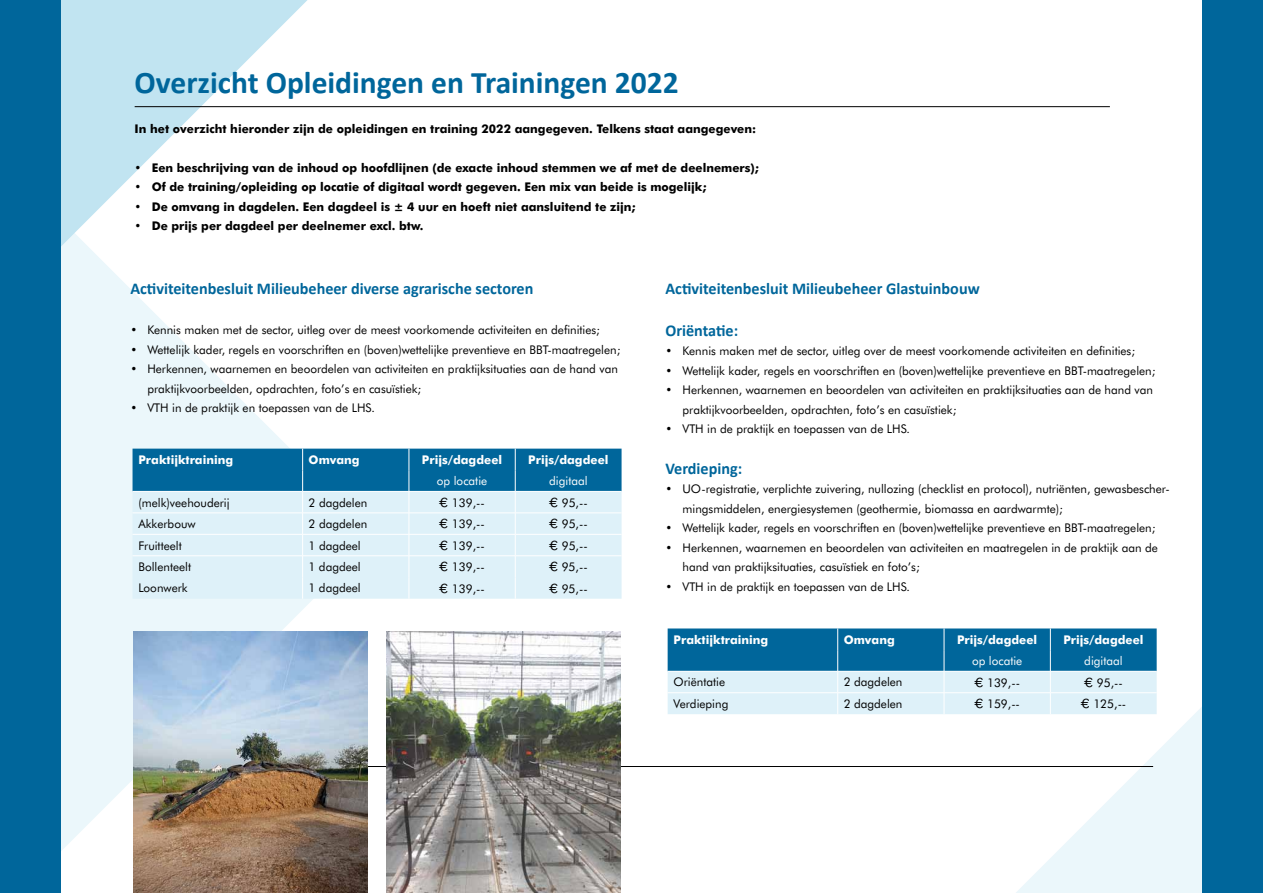
<style>
.page{position:relative;width:1263px;height:893px;background:#fff}
.page>*{position:absolute;margin:0;border:0;box-sizing:border-box;transform-origin:0 0}
.t1{font:700 31.5px "Calibri";color:#00669b}
.t2{font:700 16.5px "Calibri";color:#00669b}
.t3{font:12px/19.5px "Futura BT";color:#000}
.t4{font:700 12px "Futura BT";color:#000}
.t5{font:700 12px "Futura BT";color:#fff}
.t6{font:12px "Futura BT";color:#fff}
.s1{font-family:"Geneva"}
</style>
<div class="page">
<svg style="left:61px;top:308px;width:316px;height:585px;fill:#ebf7fb"></svg>
<svg style="left:61px;top:0;width:247px;height:308px"></svg>
<svg style="left:1016px;top:707px;width:186px;height:186px;fill:#ebf7fb"></svg>
<div style="left:0;top:0;width:61px;height:893px;background:#00669b"></div>
<div style="left:1202px;top:0;width:61px;height:893px;background:#00669b"></div>
<hr style="left:135px;top:106px;width:975px;height:1px;background:#000">
<hr style="left:135px;top:766px;width:1018px;height:1px;background:#000">
<svg style="left:133px;top:449px;width:488px;height:150px;background:#9fc9de"></svg>
<hr style="left:133px;top:491px;width:170px;height:1px;background:#fff">
<hr style="left:303px;top:491px;width:106px;height:1px;background:#fff">
<hr style="left:409px;top:491px;width:106px;height:1px;background:#fff">
<hr style="left:515px;top:491px;width:106px;height:1px;background:#fff">
<hr style="left:133px;top:513px;width:170px;height:1px;background:#fff">
<hr style="left:303px;top:513px;width:106px;height:1px;background:#fff">
<hr style="left:409px;top:513px;width:106px;height:1px;background:#fff">
<hr style="left:515px;top:513px;width:106px;height:1px;background:#fff">
<hr style="left:133px;top:534px;width:170px;height:1px;background:#fff">
<hr style="left:303px;top:534px;width:106px;height:1px;background:#fff">
<hr style="left:409px;top:534px;width:106px;height:1px;background:#fff">
<hr style="left:515px;top:534px;width:106px;height:1px;background:#fff">
<hr style="left:133px;top:555px;width:170px;height:1px;background:#fff">
<hr style="left:303px;top:555px;width:106px;height:1px;background:#fff">
<hr style="left:409px;top:555px;width:106px;height:1px;background:#fff">
<hr style="left:515px;top:555px;width:106px;height:1px;background:#fff">
<svg style="left:668px;top:628px;width:489px;height:86px;background:#6fabca"></svg>
<hr style="left:668px;top:671px;width:170px;height:1px;background:#fff">
<hr style="left:838px;top:671px;width:106px;height:1px;background:#fff">
<hr style="left:944px;top:671px;width:106px;height:1px;background:#fff">
<hr style="left:1050px;top:671px;width:107px;height:1px;background:#fff">
<hr style="left:668px;top:692px;width:170px;height:1px;background:#fff">
<hr style="left:838px;top:692px;width:106px;height:1px;background:#fff">
<hr style="left:944px;top:692px;width:106px;height:1px;background:#fff">
<hr style="left:1050px;top:692px;width:107px;height:1px;background:#fff">
<img style="left:134px;top:631px;width:234px;height:262px">
<img style="left:387px;top:631px;width:234px;height:262px">
<h1 class="t1" style="left:135px;top:63px;width:546px">Overzicht Opleidingen en Trainingen 2022</h1>
<p class="t4" style="left:135px;top:121px;width:623px">In het overzicht hieronder zijn de opleidingen en training 2022 aangegeven. Telkens staat aangegeven:</p>
<p class="t4" style="left:135px;top:160px;width:626px">• Een beschrijving van de inhoud op hoofdlijnen (de exacte inhoud stemmen we af met de deelnemers);</p>
<p class="t4" style="left:135px;top:180px;width:573px">• Of de training/opleiding op locatie of digitaal wordt gegeven. Een mix van beide is mogelijk;</p>
<p class="t4" style="left:135px;top:199px;width:502px">• De omvang in dagdelen. Een dagdeel is ± 4 uur en hoeft niet aansluitend te zijn;</p>
<p class="t4" style="left:135px;top:219px;width:290px">• De prijs per dagdeel per deelnemer excl. btw.</p>
<h2 class="t2" style="left:130px;top:278px;width:404px">Activiteitenbesluit Milieubeheer diverse agrarische sectoren</h2>
<p class="t3" style="left:130px;top:320px;width:471px">• Kennis maken met de sector, uitleg over de meest voorkomende activiteiten en definities;</p>
<p class="t3" style="left:130px;top:340px;width:491px">• Wettelijk kader, regels en voorschriften en (boven)wettelijke preventieve en BBT-maatregelen;</p>
<p class="t3" style="left:147px;top:359px;width:472px;text-indent:-17px">• Herkennen, waarnemen en beoordelen van activiteiten en praktijksituaties aan de hand van praktijkvoorbeelden, opdrachten, foto’s en casuïstiek;</p>
<p class="t3" style="left:130px;top:398px;width:246px">• VTH in de praktijk en toepassen van de LHS.</p>
<p class="t5" style="left:139px;top:453px;width:96px">Praktijktraining</p>
<p class="t5" style="left:309px;top:453px;width:53px">Omvang</p>
<p class="t5" style="left:422px;top:453px;width:82px">Prijs/dagdeel</p>
<p class="t5" style="left:528px;top:453px;width:82px">Prijs/dagdeel</p>
<p class="t6" style="left:437px;top:474px;width:52px">op locatie</p>
<p class="t6" style="left:549px;top:474px;width:40px">digitaal</p>
<p class="t3" style="left:139px;top:492px;width:93px">(melk)veehouderij</p>
<p class="t3" style="left:309px;top:492px;width:60px">2 dagdelen</p>
<p class="t3" style="left:439px;top:493px;width:47px"><span class="s1">€</span> 139,--</p>
<p class="t3" style="left:549px;top:493px;width:40px"><span class="s1">€</span> 95,--</p>
<p class="t3" style="left:138px;top:514px;width:59px">Akkerbouw</p>
<p class="t3" style="left:309px;top:514px;width:60px">2 dagdelen</p>
<p class="t3" style="left:439px;top:514px;width:47px"><span class="s1">€</span> 139,--</p>
<p class="t3" style="left:549px;top:514px;width:40px"><span class="s1">€</span> 95,--</p>
<p class="t3" style="left:138px;top:535px;width:45px">Fruitteelt</p>
<p class="t3" style="left:309px;top:535px;width:54px">1 dagdeel</p>
<p class="t3" style="left:439px;top:536px;width:47px"><span class="s1">€</span> 139,--</p>
<p class="t3" style="left:549px;top:536px;width:40px"><span class="s1">€</span> 95,--</p>
<p class="t3" style="left:138px;top:557px;width:54px">Bollenteelt</p>
<p class="t3" style="left:309px;top:557px;width:54px">1 dagdeel</p>
<p class="t3" style="left:439px;top:557px;width:47px"><span class="s1">€</span> 139,--</p>
<p class="t3" style="left:549px;top:557px;width:40px"><span class="s1">€</span> 95,--</p>
<p class="t3" style="left:138px;top:578px;width:51px">Loonwerk</p>
<p class="t3" style="left:309px;top:578px;width:54px">1 dagdeel</p>
<p class="t3" style="left:439px;top:579px;width:47px"><span class="s1">€</span> 139,--</p>
<p class="t3" style="left:549px;top:579px;width:40px"><span class="s1">€</span> 95,--</p>
<h2 class="t2" style="left:665px;top:278px;width:316px">Activiteitenbesluit Milieubeheer Glastuinbouw</h2>
<h2 class="t2" style="left:665px;top:320px;width:74px">Oriëntatie:</h2>
<p class="t3" style="left:665px;top:341px;width:471px">• Kennis maken met de sector, uitleg over de meest voorkomende activiteiten en definities;</p>
<p class="t3" style="left:665px;top:361px;width:491px">• Wettelijk kader, regels en voorschriften en (boven)wettelijke preventieve en BBT-maatregelen;</p>
<p class="t3" style="left:682px;top:380px;width:472px;text-indent:-17px">• Herkennen, waarnemen en beoordelen van activiteiten en praktijksituaties aan de hand van praktijkvoorbeelden, opdrachten, foto’s en casuïstiek;</p>
<p class="t3" style="left:665px;top:419px;width:246px">• VTH in de praktijk en toepassen van de LHS.</p>
<h2 class="t2" style="left:665px;top:458px;width:78px">Verdieping:</h2>
<p class="t3" style="left:682px;top:479px;width:489px;text-indent:-17px">• UO-registratie, verplichte zuivering, nullozing (checklist en protocol), nutriënten, gewasbescher&shy;mingsmiddelen, energiesystemen (geothermie, biomassa en aardwarmte);</p>
<p class="t3" style="left:665px;top:518px;width:491px">• Wettelijk kader, regels en voorschriften en (boven)wettelijke preventieve en BBT-maatregelen;</p>
<p class="t3" style="left:682px;top:538px;width:477px;text-indent:-17px">• Herkennen, waarnemen en beoordelen van activiteiten en maatregelen in de praktijk aan de hand van praktijksituaties, casuïstiek en foto’s;</p>
<p class="t3" style="left:665px;top:577px;width:246px">• VTH in de praktijk en toepassen van de LHS.</p>
<p class="t5" style="left:674px;top:632px;width:96px">Praktijktraining</p>
<p class="t5" style="left:844px;top:632px;width:53px">Omvang</p>
<p class="t5" style="left:957px;top:632px;width:82px">Prijs/dagdeel</p>
<p class="t5" style="left:1063px;top:632px;width:82px">Prijs/dagdeel</p>
<p class="t6" style="left:972px;top:654px;width:52px">op locatie</p>
<p class="t6" style="left:1084px;top:654px;width:40px">digitaal</p>
<p class="t3" style="left:674px;top:672px;width:53px">Oriëntatie</p>
<p class="t3" style="left:844px;top:672px;width:60px">2 dagdelen</p>
<p class="t3" style="left:974px;top:673px;width:47px"><span class="s1">€</span> 139,--</p>
<p class="t3" style="left:1084px;top:673px;width:40px"><span class="s1">€</span> 95,--</p>
<p class="t3" style="left:674px;top:694px;width:56px">Verdieping</p>
<p class="t3" style="left:844px;top:694px;width:60px">2 dagdelen</p>
<p class="t3" style="left:974px;top:694px;width:47px"><span class="s1">€</span> 159,--</p>
<p class="t3" style="left:1081px;top:694px;width:47px"><span class="s1">€</span> 125,--</p>
</div>
